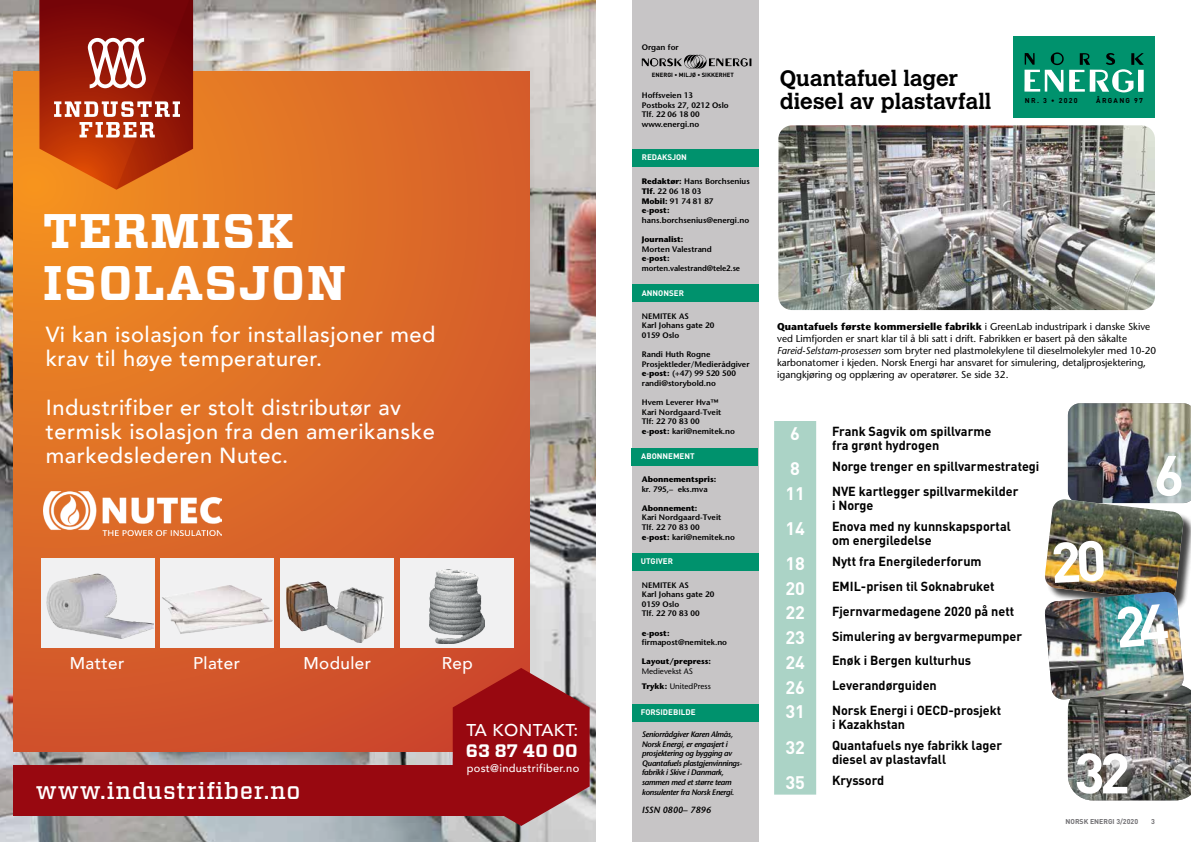
<style>
.page{position:relative;width:1191px;height:842px;background:#fff}
.page>*{position:absolute;margin:0;border:0;box-sizing:border-box;transform-origin:0 0}
.t1{font:700 56px "DIN";color:#fff}
.t2{font:700 48.5px/52.1px "Vitesse";letter-spacing:.03em;color:#fff}
.t3{font:500 23.7px "Vitesse";letter-spacing:.03em;color:#fff}
.t4{font:700 22px/23px "Calvert MT Std";color:#000}
.t5{font:500 21.8px/24.2px "Avenir";letter-spacing:.025em;color:#fff}
.t6{font:700 18.1px "Vitesse";color:#fff}
.t7{font:700 18px "DIN";color:#fff}
.t8{font:500 17.1px "Avenir";letter-spacing:.025em;color:#fff}
.t9{font:500 17px "Avenir";letter-spacing:.025em;color:#fff}
.t10{font:700 13px/14px "DIN";color:#000}
.t11{font:500 11.1px "Avenir";letter-spacing:.025em;color:#fff}
.t12{font:10px/12px "Stone Sans";color:#000}
.t13{font:italic 600 9px "Stone Sans";color:#000}
.t14{font:600 8px/9.6px "Stone Sans";color:#000}
.t15{font:italic 600 8px/9.6px "Stone Sans";letter-spacing:-.04em;color:#000}
.t16{font:700 8px "Stone Sans";color:#000}
.t17{font:700 8px "DIN";color:#fff}
.t18{font:8px/14.6px "Stone Sans";color:#000}
.t19{font:600 8px "Stone Sans";color:#000;scale:.96 1}
.t20{font:700 7px "DIN";color:#717073}
.t21{font:700 7px "DIN";letter-spacing:.18em;color:#000}
.t22{font:700 6px "DIN";color:#000}
.s1{font-weight:700}
.s2{font-style:italic}
</style>
<div class="page">
<div style="left:632px;top:0;width:126px;height:842px;background:#c7c5c6"></div>
<svg style="left:642px;top:55px;width:109px;height:13px"></svg>
<div style="left:632px;top:149px;width:126px;height:17px;background:#00926d"></div>
<div style="left:632px;top:284px;width:126px;height:18px;background:#00926d"></div>
<div style="left:631px;top:449px;width:127px;height:17px;background:#00926d"></div>
<div style="left:632px;top:553px;width:126px;height:18px;background:#00926d"></div>
<div style="left:632px;top:704px;width:126px;height:18px;background:#00926d"></div>
<div style="left:1013px;top:36px;width:142px;height:82px;background:#00926d"></div>
<svg style="left:1024px;top:52px;width:39px;height:40px"></svg>
<svg style="left:1069px;top:53px;width:74px;height:39px"></svg>
<img style="left:778px;top:125px;width:377px;height:185px">
<svg style="left:774px;top:421px;width:42px;height:374px;background:#abd3c6"></svg>
<img style="left:0;top:0;width:595px;height:842px">
<svg style="left:14px;top:72px;width:515px;height:679px;background:#dc6928"></svg>
<div style="left:14px;top:765px;width:515px;height:51px;background:#980810"></div>
<svg style="left:453px;top:668px;width:136px;height:158px"></svg>
<svg style="left:40px;top:0;width:153px;height:190px;background:#ab3d23"></svg>
<img style="left:44px;top:492px;width:177px;height:43px">
<div style="left:41px;top:558px;width:113px;height:90px;background:#f1f1f2"></div>
<div style="left:160px;top:558px;width:114px;height:90px;background:#f1f1f2"></div>
<div style="left:280px;top:558px;width:113px;height:90px;background:#f1f1f2"></div>
<div style="left:400px;top:558px;width:113px;height:90px;background:#f1f1f2"></div>
<img style="left:47px;top:573px;width:106px;height:66px">
<img style="left:286px;top:581px;width:97px;height:62px">
<img style="left:429px;top:569px;width:56px;height:74px">
<img style="left:162px;top:579px;width:117px;height:60px">
<img style="left:1044px;top:403px;width:147px;height:397px">
<h2 class="t2" style="left:43px;top:205px;width:305px">TERMISK<br>ISOLASJON</h2>
<h3 class="t5" style="left:46px;top:321px;width:391px">Vi kan isolasjon for installasjoner med krav til høye temperaturer.</h3>
<h3 class="t5" style="left:46px;top:394px;width:390px">Industrifiber er stolt distributør av termisk isolasjon fra den amerikanske markedslederen Nutec.</h3>
<h3 class="t9" style="left:70px;top:648px;width:56px">Matter</h3>
<h3 class="t9" style="left:193px;top:648px;width:49px">Plater</h3>
<h3 class="t9" style="left:303px;top:648px;width:69px">Moduler</h3>
<h3 class="t9" style="left:442px;top:648px;width:33px">Rep</h3>
<h3 class="t8" style="left:466px;top:715px;width:114px">TA KONTAKT:</h3>
<h3 class="t3" style="left:36px;top:774px;width:266px">www.industrifiber.no</h3>
<h3 class="t6" style="left:466px;top:738px;width:113px">63 87 40 00</h3>
<h3 class="t11" style="left:467px;top:758px;width:114px">post@industrifiber.no</h3>
<p class="t14" style="left:642px;top:42px;width:38px">Organ for</p>
<p class="t22" style="left:652px;top:71px;width:83px">ENERGI • MILJØ • SIKKERHET</p>
<p class="t14" style="left:642px;top:90px;width:88px">Hoffsveien 13<br>Postboks 27, 0212 Oslo<br>Tlf. 22 06 18 00 www.energi.no</p>
<p class="t17" style="left:642px;top:151px;width:47px">REDAKSJON</p>
<p class="t14" style="left:642px;top:177px;width:109px"><span class="s1">Redaktør:</span> Hans Borchsenius<br><span class="s1">Tlf.</span> 22 06 18 03<br><span class="s1">Mobil:</span> 91 74 81 87<br><span class="s1">e-post:</span></p>
<p class="t14" style="left:642px;top:215px;width:109px">hans.borchsenius@energi.no</p>
<p class="t16" style="left:642px;top:234px;width:43px">Journalist:</p>
<p class="t14" style="left:642px;top:244px;width:72px">Morten Valestrand</p>
<p class="t16" style="left:642px;top:254px;width:29px">e-post:</p>
<p class="t19" style="left:642px;top:263px;width:104px">morten.valestrand@tele2.se</p>
<p class="t17" style="left:642px;top:287px;width:44px">ANNONSER</p>
<p class="t14" style="left:642px;top:311px;width:74px">NEMITEK AS<br>Karl Johans gate 20<br>0159 Oslo</p>
<p class="t14" style="left:642px;top:350px;width:109px">Randi Huth Rogne<br>Prosjektleder/Medierådgiver <span class="s1">e-post:</span> (+47) 99 520 500 randi@storybold.no</p>
<p class="t14" style="left:642px;top:398px;width:95px">Hvem Leverer Hva™<br>Kari Nordgaard-Tveit<br>Tlf: 22 70 83 00<br><span class="s1">e-post:</span> kari@nemitek.no</p>
<p class="t17" style="left:641px;top:451px;width:55px">ABONNEMENT</p>
<p class="t16" style="left:642px;top:474px;width:76px">Abonnementspris:</p>
<p class="t14" style="left:642px;top:484px;width:67px">kr. 795,– eks.mva</p>
<p class="t16" style="left:642px;top:503px;width:57px">Abonnement:</p>
<p class="t14" style="left:642px;top:513px;width:95px">Kari Nordgaard-Tveit<br>Tlf. 22 70 83 00<br><span class="s1">e-post:</span> kari@nemitek.no</p>
<p class="t17" style="left:641px;top:556px;width:34px">UTGIVER</p>
<p class="t14" style="left:642px;top:580px;width:74px">NEMITEK AS<br>Karl Johans gate 20<br>0159 Oslo<br>Tlf. 22 70 83 00</p>
<p class="t16" style="left:642px;top:628px;width:29px">e-post:</p>
<p class="t14" style="left:642px;top:638px;width:87px">firmapost@nemitek.no</p>
<p class="t16" style="left:642px;top:657px;width:71px">Layout/prepress:</p>
<p class="t18" style="left:642px;top:664px;width:70px">Medievekst AS<br><span class="s1">Trykk:</span> UnitedPress</p>
<p class="t17" style="left:641px;top:707px;width:56px">FORSIDEBILDE</p>
<p class="t15" style="left:642px;top:729px;width:102px">Seniorrådgiver Karen Almås,<br>Norsk Energi, er engasjert i prosjektering og bygging av<br>Quantafuels plastgjenvinnings&shy;fabrikk i Skive i Danmark, sammen med et større team konsulenter fra Norsk Energi.</p>
<p class="t13" style="left:642px;top:805px;width:70px">ISSN 0800– 7896</p>
<h3 class="t4" style="left:780px;top:66px;width:213px">Quantafuel lager diesel av plastavfall</h3>
<p class="t21" style="left:1025px;top:96px;width:54px">NR. 3 • 2020</p>
<p class="t21" style="left:1096px;top:96px;width:48px">ÅRGANG 97</p>
<p class="t12" style="left:777px;top:320px;width:380px"><span class="s1">Quantafuels første kommersielle fabrikk</span> i GreenLab industripark i danske Skive ved Limfjorden er snart klar til å bli satt i drift. Fabrikken er basert på den såkalte <span class="s2">Fareid-Selstam-prosessen</span> som bryter ned plastmolekylene til dieselmolekyler med 10-20 karbonatomer i kjeden. Norsk Energi har ansvaret for simulering, detaljprosjektering, igangkjøring og opplæring av operatører. Se side 32.</p>
<h3 class="t7" style="left:790px;top:421px;width:11px">6</h3>
<h3 class="t10" style="left:832px;top:424px;width:161px">Frank Sagvik om spillvarme fra grønt hydrogen</h3>
<h3 class="t7" style="left:790px;top:457px;width:11px">8</h3>
<h3 class="t10" style="left:832px;top:459px;width:209px">Norge trenger en spillvarmestrategi</h3>
<h3 class="t7" style="left:785px;top:481px;width:21px">11</h3>
<h3 class="t10" style="left:832px;top:484px;width:188px">NVE kartlegger spillvarmekilder i Norge</h3>
<h3 class="t7" style="left:785px;top:516px;width:21px">14</h3>
<h3 class="t10" style="left:832px;top:519px;width:180px">Enova med ny kunnskapsportal om energiledelse</h3>
<h3 class="t7" style="left:785px;top:552px;width:21px">18</h3>
<h3 class="t10" style="left:832px;top:554px;width:151px">Nytt fra Energilederforum</h3>
<h3 class="t7" style="left:785px;top:576px;width:21px">20</h3>
<h3 class="t10" style="left:832px;top:579px;width:164px">EMIL-prisen til Soknabruket</h3>
<h3 class="t7" style="left:785px;top:601px;width:21px">22</h3>
<h3 class="t10" style="left:832px;top:604px;width:184px">Fjernvarmedagene 2020 på nett</h3>
<h3 class="t7" style="left:785px;top:626px;width:21px">23</h3>
<h3 class="t10" style="left:832px;top:628px;width:191px">Simulering av bergvarmepumper</h3>
<h3 class="t7" style="left:785px;top:651px;width:21px">24</h3>
<h3 class="t10" style="left:832px;top:653px;width:141px">Enøk i Bergen kulturhus</h3>
<h3 class="t7" style="left:785px;top:675px;width:21px">26</h3>
<h3 class="t10" style="left:832px;top:678px;width:106px">Leverandørguiden</h3>
<h3 class="t7" style="left:785px;top:700px;width:21px">31</h3>
<h3 class="t10" style="left:832px;top:702px;width:171px">Norsk Energi i OECD-prosjekt i Kazakhstan</h3>
<h3 class="t7" style="left:785px;top:735px;width:21px">32</h3>
<h3 class="t10" style="left:832px;top:738px;width:171px">Quantafuels nye fabrikk lager diesel av plastavfall</h3>
<h3 class="t7" style="left:785px;top:770px;width:21px">35</h3>
<h3 class="t10" style="left:832px;top:773px;width:54px">Kryssord</h3>
<h1 class="t1" style="left:1153px;top:439px;width:32px">6</h1>
<h1 class="t1" style="left:1074px;top:736px;width:57px">32</h1>
<p class="t20" style="left:1065px;top:817px;width:74px">NORSK ENERGI 3/2020</p>
<p class="t20" style="left:1151px;top:817px;width:5px">3</p>
</div>
